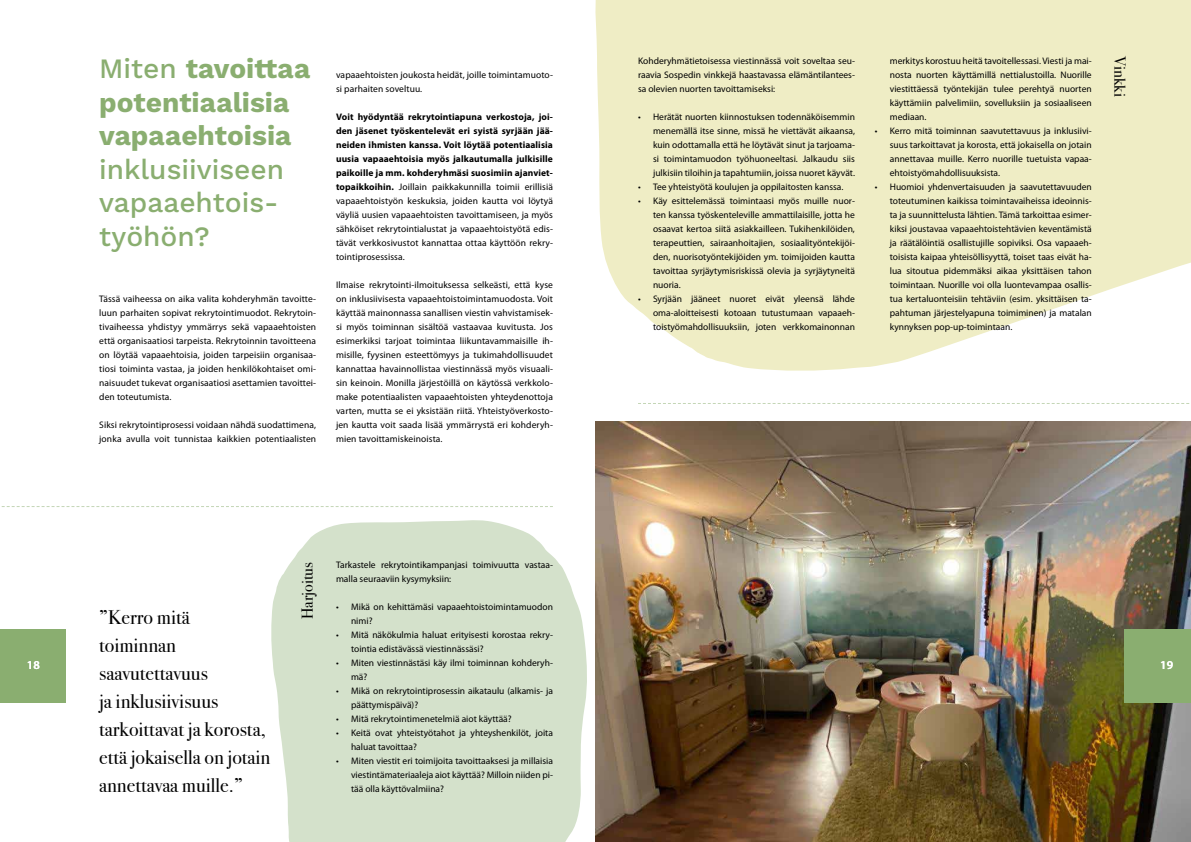
<style>
.page{position:relative;width:1191px;height:842px;background:#fff}
.page>*{position:absolute;margin:0;border:0;box-sizing:border-box;transform-origin:0 0}
.t1{font:700 28px/33.6px "Work Sans";color:#8aae70}
.t2{font:500 28px/33.6px "Work Sans";color:#8aae70}
.t3{font:20px/28px "Bodoni Svty Two OSITCTT";color:#000}
.t4{font:16px "Bodoni Svty Two OSITCTT";color:#000}
.t5{font:600 12px "Myriad Pro";color:#fff}
.t6{font:9.5px/14px "Myriad Pro";color:#000;text-align:justify}
.s1{font-weight:500}
.s2{font-weight:700}
</style>
<div class="page">
<svg style="left:595px;top:0;width:596px;height:371px;background:#f0efcb"></svg>
<svg style="left:271px;top:520px;width:316px;height:322px;background:#d7e3cf"></svg>
<svg style="left:1px;top:506px;width:552px;height:1px"></svg>
<svg style="left:638px;top:403px;width:552px;height:1px"></svg>
<img style="left:595px;top:421px;width:596px;height:421px">
<div style="left:0;top:629px;width:65px;height:74px;background:#8aae70"></div>
<div style="left:1124px;top:629px;width:67px;height:74px;background:#8aae70"></div>
<h1 class="t1" style="left:99px;top:53px;width:213px"><span class="s1">Miten</span> tavoittaa potentiaalisia vapaaehtoisia</h1>
<h1 class="t2" style="left:99px;top:154px;width:186px">inklusiiviseen vapaaehtois&shy;työhön?</h1>
<p class="t6" style="left:99px;top:292px;width:218px">Tässä vaiheessa on aika valita kohderyhmän tavoitte&shy;luun parhaiten sopivat rekrytointimuodot. Rekrytoin&shy;tivaiheessa yhdistyy ymmärrys sekä vapaaehtoisten että organisaatiosi tarpeista. Rekrytoinnin tavoitteena on löytää vapaaehtoisia, joiden tarpeisiin organisaa&shy;tiosi toiminta vastaa, ja joiden henkilökohtaiset omi&shy;naisuudet tukevat organisaatiosi asettamien tavoittei&shy;den toteutumista.</p>
<p class="t6" style="left:99px;top:418px;width:218px">Siksi rekrytointiprosessi voidaan nähdä suodattimena, jonka avulla voit tunnistaa kaikkien potentiaalisten</p>
<p class="t6" style="left:336px;top:68px;width:218px">vapaaehtoisten joukosta heidät, joille toimintamuoto&shy;si parhaiten soveltuu.</p>
<p class="t6" style="left:336px;top:110px;width:218px"><span class="s2">Voit hyödyntää rekrytointiapuna verkostoja, joi&shy;den jäsenet työskentelevät eri syistä syrjään jää&shy;neiden ihmisten kanssa. Voit löytää potentiaalisia uusia vapaaehtoisia myös jalkautumalla julkisille paikoille ja mm. kohderyhmäsi suosimiin ajanviet&shy;topaikkoihin.</span> Joillain paikkakunnilla toimii erillisiä vapaaehtoistyön keskuksia, joiden kautta voi löytyä väyliä uusien vapaaehtoisten tavoittamiseen, ja myös sähköiset rekrytointialustat ja vapaaehtoistyötä edis&shy;tävät verkkosivustot kannattaa ottaa käyttöön rekry&shy;tointiprosessissa.</p>
<p class="t6" style="left:336px;top:278px;width:218px">Ilmaise rekrytointi-ilmoituksessa selkeästi, että kyse on inklusiivisesta vapaaehtoistoimintamuodosta. Voit käyttää mainonnassa sanallisen viestin vahvistamisek&shy;si myös toiminnan sisältöä vastaavaa kuvitusta. Jos esimerkiksi tarjoat toimintaa liikuntavammaisille ih&shy;misille, fyysinen esteettömyys ja tukimahdollisuudet kannattaa havainnollistaa viestinnässä myös visuaali&shy;sin keinoin. Monilla järjestöillä on käytössä verkkolo&shy;make potentiaalisten vapaaehtoisten yhteydenottoja varten, mutta se ei yksistään riitä. Yhteistyöverkosto&shy;jen kautta voit saada lisää ymmärrystä eri kohderyh&shy;mien tavoittamiskeinoista.</p>
<p class="t6" style="left:638px;top:54px;width:218px">Kohderyhmätietoisessa viestinnässä voit soveltaa seu&shy;raavia Sospedin vinkkejä haastavassa elämäntilantees&shy;sa olevien nuorten tavoittamiseksi:</p>
<p class="t6" style="left:653px;top:110px;width:203px;text-indent:-15px">• Herätät nuorten kiinnostuksen todennäköisemmin menemällä itse sinne, missä he viettävät aikaansa, kuin odottamalla että he löytävät sinut ja tarjoama&shy;si toimintamuodon työhuoneeltasi. Jalkaudu siis julkisiin tiloihin ja tapahtumiin, joissa nuoret käyvät.</p>
<p class="t6" style="left:638px;top:180px;width:207px">• Tee yhteistyötä koulujen ja oppilaitosten kanssa.</p>
<p class="t6" style="left:653px;top:194px;width:203px;text-indent:-15px">• Käy esittelemässä toimintaasi myös muille nuor&shy;ten kanssa työskenteleville ammattilaisille, jotta he osaavat kertoa siitä asiakkailleen. Tukihenkilöiden, terapeuttien, sairaanhoitajien, sosiaalityöntekijöi&shy;den, nuorisotyöntekijöiden ym. toimijoiden kautta tavoittaa syrjäytymisriskissä olevia ja syrjäytyneitä nuoria.</p>
<p class="t6" style="left:653px;top:292px;width:203px;text-indent:-15px">• Syrjään jääneet nuoret eivät yleensä lähde oma-aloitteisesti kotoaan tutustumaan vapaaeh&shy;toistyömahdollisuuksiin, joten verkkomainonnan</p>
<p class="t6" style="left:889px;top:54px;width:203px">merkitys korostuu heitä tavoitellessasi. Viesti ja mai&shy;nosta nuorten käyttämillä nettialustoilla. Nuorille viestittäessä työntekijän tulee perehtyä nuorten käyttämiin palvelimiin, sovelluksiin ja sosiaaliseen mediaan.</p>
<p class="t6" style="left:889px;top:124px;width:203px;text-indent:-15px">• Kerro mitä toiminnan saavutettavuus ja inklusiivi&shy;suus tarkoittavat ja korosta, että jokaisella on jotain annettavaa muille. Kerro nuorille tuetuista vapaa&shy;ehtoistyömahdollisuuksista.</p>
<p class="t6" style="left:889px;top:180px;width:203px;text-indent:-15px">• Huomioi yhdenvertaisuuden ja saavutettavuuden toteutuminen kaikissa toimintavaiheissa ideoinnis&shy;ta ja suunnittelusta lähtien. Tämä tarkoittaa esimer&shy;kiksi joustavaa vapaaehtoistehtävien keventämistä ja räätälöintiä osallistujille sopiviksi. Osa vapaaeh&shy;toisista kaipaa yhteisöllisyyttä, toiset taas eivät ha&shy;lua sitoutua pidemmäksi aikaa yksittäisen tahon toimintaan. Nuorille voi olla luontevampaa osallis&shy;tua kertaluonteisiin tehtäviin (esim. yksittäisen ta&shy;pahtuman järjestelyapuna toimiminen) ja matalan kynnyksen pop-up-toimintaan.</p>
<h3 class="t4" style="left:1129px;top:56px;width:42px;rotate:90deg">Vinkki</h3>
<p class="t6" style="left:336px;top:558px;width:218px">Tarkastele rekrytointikampanjasi toimivuutta vastaa&shy;malla seuraaviin kysymyksiin:</p>
<p class="t6" style="left:351px;top:600px;width:203px;text-indent:-15px">• Mikä on kehittämäsi vapaaehtoistoimintamuodon nimi?</p>
<p class="t6" style="left:351px;top:628px;width:203px;text-indent:-15px">• Mitä näkökulmia haluat erityisesti korostaa rekry&shy;tointia edistävässä viestinnässäsi?</p>
<p class="t6" style="left:351px;top:656px;width:203px;text-indent:-15px">• Miten viestinnästäsi käy ilmi toiminnan kohderyh&shy;mä?</p>
<p class="t6" style="left:351px;top:684px;width:203px;text-indent:-15px">• Mikä on rekrytointiprosessin aikataulu (alkamis- ja päättymispäivä)?</p>
<p class="t6" style="left:336px;top:712px;width:177px">• Mitä rekrytointimenetelmiä aiot käyttää?</p>
<p class="t6" style="left:351px;top:726px;width:203px;text-indent:-15px">• Keitä ovat yhteistyötahot ja yhteyshenkilöt, joita haluat tavoittaa?</p>
<p class="t6" style="left:351px;top:754px;width:203px;text-indent:-15px">• Miten viestit eri toimijoita tavoittaaksesi ja millaisia viestintämateriaaleja aiot käyttää? Milloin niiden pi&shy;tää olla käyttövalmiina?</p>
<h3 class="t4" style="left:298px;top:619px;width:58px;rotate:-90deg">Harjoitus</h3>
<h2 class="t3" style="left:99px;top:603px;width:173px">”Kerro mitä toiminnan saavutettavuus<br>ja inklusiivisuus tarkoittavat ja korosta, että jokaisella on jotain annettavaa muille.”</h2>
<p class="t5" style="left:27px;top:658px;width:14px">18</p>
<p class="t5" style="left:1160px;top:658px;width:14px">19</p>
</div>
